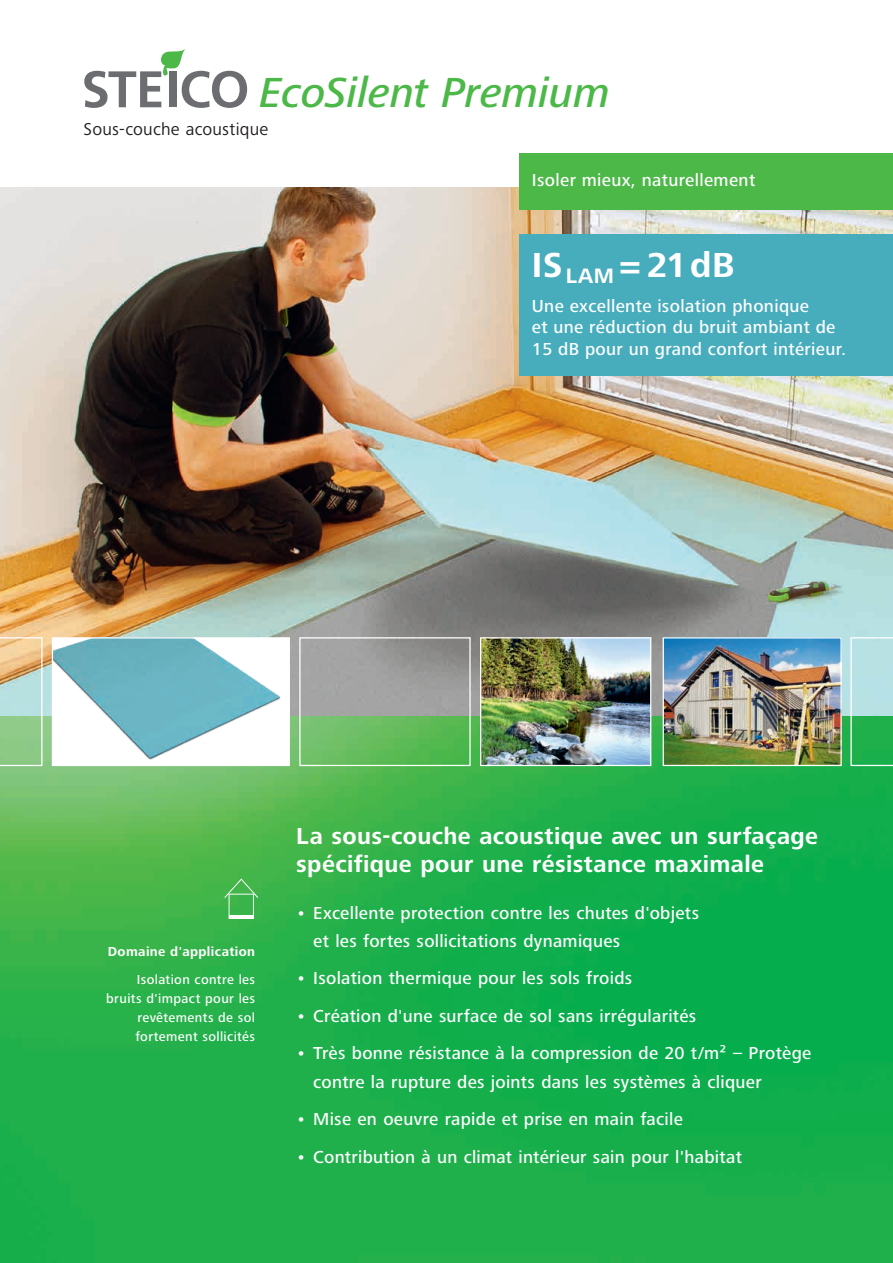
<style>
.page{position:relative;width:893px;height:1263px;background:#fff}
.page>*{position:absolute;margin:0;border:0;box-sizing:border-box;transform-origin:0 0}
.t1{font:italic 500 43.5px "Frutiger Next LTW1 G";letter-spacing:-.005em;color:#4cb848}
.t2{font:700 36px "Frutiger Next LTW1 G";color:#fff}
.t3{font:700 24px/28.2px "Frutiger Next LTW1 G";letter-spacing:.015em;color:#fff}
.t4{font:500 18px/28px "Frutiger Next LTW1 G";letter-spacing:.015em;color:#fff}
.t5{font:17.85px "Frutiger Next LTW1 G";letter-spacing:.015em;color:#231f20}
.t6{font:500 13.5px/18.8px "Frutiger Next LTW1 G";letter-spacing:.03em;color:#fff;text-align:right}
.t7{font:700 13.5px "Frutiger Next LTW1 G";letter-spacing:.025em;color:#fff}
</style>
<div class="page">
<svg style="left:84px;top:49px;width:163px;height:59px"></svg>
<img style="left:0;top:188px;width:893px;height:528px">
<img style="left:0;top:716px;width:893px;height:547px">
<svg style="left:850px;top:637px;width:43px;height:129px;background:#81d0ad"></svg>
<svg style="left:0;top:637px;width:43px;height:129px;background:#b9cfa5"></svg>
<div style="left:299px;top:637px;width:172px;height:129px;border:1px solid #fff"></div>
<img style="left:482px;top:639px;width:167px;height:125px">
<div style="left:480px;top:637px;width:171px;height:129px;border:1px solid #fff"></div>
<img style="left:665px;top:639px;width:175px;height:125px">
<div style="left:663px;top:637px;width:179px;height:129px;border:1px solid #fff"></div>
<div style="left:519px;top:153px;width:374px;height:57px;background:#4cb848"></div>
<svg style="left:224px;top:878px;width:35px;height:41px"></svg>
<img style="left:54px;top:639px;width:234px;height:125px">
<div style="left:52px;top:637px;width:238px;height:129px;border:1px solid #fff"></div>
<div style="left:519px;top:234px;width:374px;height:142px;background:#47adbd"></div>
<h1 class="t1" style="left:260px;top:68px;width:352px">EcoSilent Premium</h1>
<p class="t5" style="left:84px;top:118px;width:186px">Sous-couche acoustique</p>
<p class="t4" style="left:532px;top:167px;width:225px">Isoler mieux, naturellement</p>
<h2 class="t2" style="left:532px;top:245px;width:204px">IS<sub>LAM</sub> = 21 dB</h2>
<p class="t4" style="left:532px;top:295px;width:316px;line-height:21.6px">Une excellente isolation phonique<br>et une réduction du bruit ambiant de<br>15 dB pour un grand confort intérieur.</p>
<p class="t7" style="left:108px;top:944px;width:149px">Domaine d'application</p>
<p class="t6" style="left:106px;top:971px;width:150px">Isolation contre les bruits d'impact pour les revêtements de sol fortement sollicités</p>
<h3 class="t3" style="left:296px;top:822px;width:523px">La sous-couche acoustique avec un surfaçage spécifique pour une résistance maximale</h3>
<p class="t4" style="left:313px;top:899px;width:387px;text-indent:-17px">• Excellente protection contre les chutes d'objets et les fortes sollicitations dynamiques</p>
<p class="t4" style="left:296px;top:965px;width:337px">• Isolation thermique pour les sols froids</p>
<p class="t4" style="left:296px;top:1002px;width:401px">• Création d'une surface de sol sans irrégularités</p>
<p class="t4" style="left:313px;top:1040px;width:500px;text-indent:-17px">• Très bonne résistance à la compression de 20 t/m² – Protège contre la rupture des joints dans les systèmes à cliquer</p>
<p class="t4" style="left:296px;top:1105px;width:388px">• Mise en oeuvre rapide et prise en main facile</p>
<p class="t4" style="left:296px;top:1143px;width:447px">• Contribution à un climat intérieur sain pour l'habitat</p>
</div>
